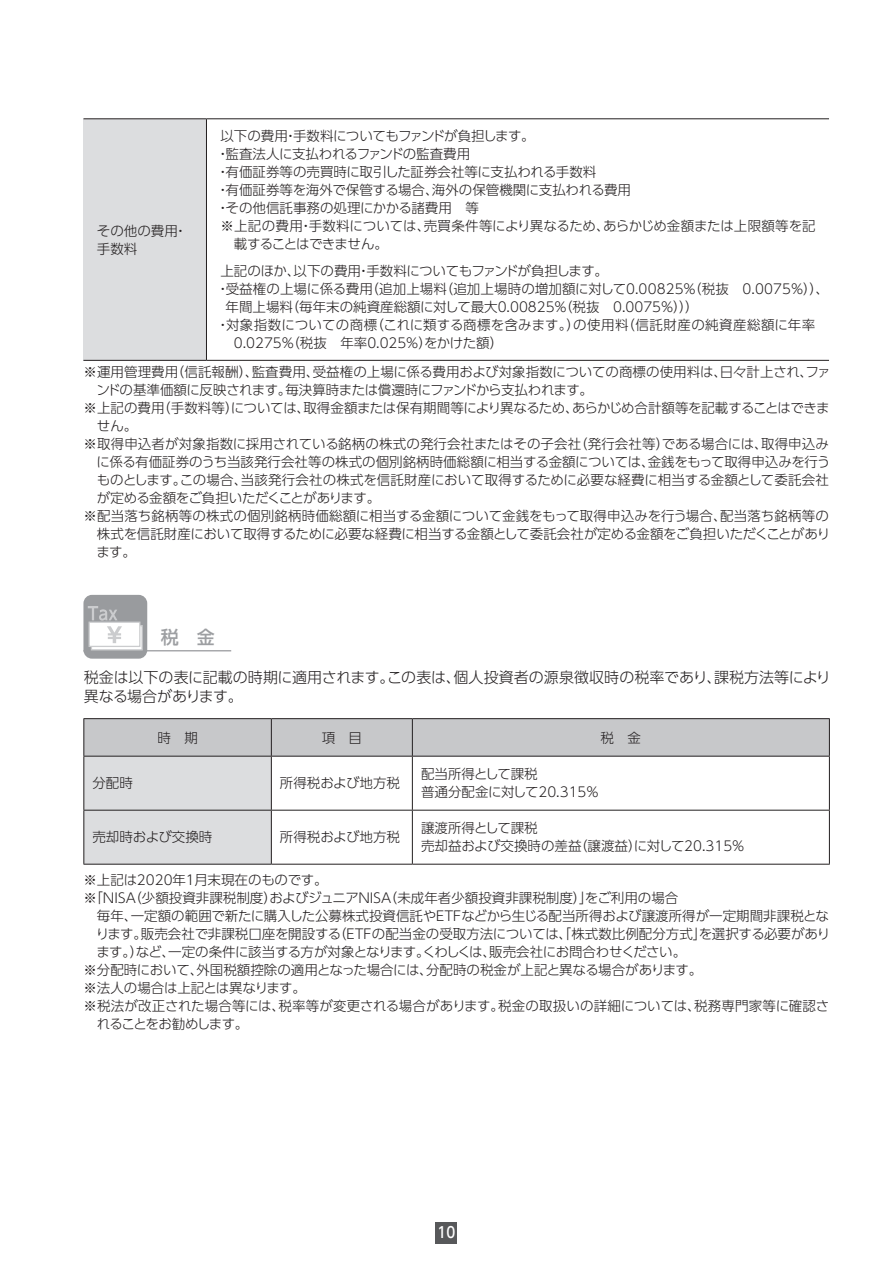
<style>
.page{position:relative;width:893px;height:1263px;background:#fff}
.page>*{position:absolute;margin:0;border:0;box-sizing:border-box;transform-origin:0 0}
.t1{font:500 18px "UD Shin Go Pro";color:#9d9fa2}
.t2{font:300 15px/18.8px "UD Shin Go Pro";color:#231f20}
.t3{font:500 15px "UD Shin Go Pro";color:#fff;scale:.9 1}
.t4{font:300 13.5px/18px "UD Shin Go Pro";color:#231f20}
.t5{font:300 13.5px "UD Shin Go Pro";letter-spacing:-.035em;color:#231f20}
.t6{font:300 13.5px "UD Shin Go Pro";letter-spacing:-.02em;color:#231f20}
.t7{font:300 13.5px "UD Shin Go Pro";letter-spacing:-.025em;color:#231f20}
.t8{font:300 13.5px "UD Shin Go Pro";letter-spacing:.035em;color:#231f20}
.t9{font:300 13.5px "UD Shin Go Pro";letter-spacing:-.045em;color:#231f20}
.t10{font:300 13.5px "UD Shin Go Pro";letter-spacing:-.055em;color:#231f20}
.t11{font:300 13.5px "UD Shin Go Pro";letter-spacing:-.085em;color:#231f20}
</style>
<div class="page">
<div style="left:436px;top:1222px;width:21px;height:21px;background:#57585a"></div>
<div style="left:83px;top:119px;width:123px;height:241px;background:#dcdddf"></div>
<hr style="left:83px;top:118px;width:123px;height:1px;background:#231f20">
<hr style="left:206px;top:118px;width:623px;height:1px;background:#231f20">
<hr style="left:206px;top:119px;width:1px;height:241px;background:#231f20">
<hr style="left:83px;top:360px;width:123px;height:1px;background:#231f20">
<hr style="left:206px;top:360px;width:623px;height:1px;background:#231f20">
<hr style="left:83px;top:650px;width:148px;height:1px;background:#999b9e">
<div style="left:83px;top:595px;width:64px;height:64px;background:#999b9e;border-radius:9px"></div>
<svg style="left:93px;top:627px;width:48px;height:21px"></svg>
<div style="left:91px;top:625px;width:52px;height:25px;border:1px solid #cbccce"></div>
<div style="left:89px;top:622px;width:51px;height:24px;background:#fff"></div>
<div style="left:89px;top:621px;width:51px;height:26px;border:1px solid #cbccce"></div>
<svg style="left:88px;top:606px;width:34px;height:37px"></svg>
<svg style="left:84px;top:719px;width:745px;height:145px"></svg>
<hr style="left:83px;top:718px;width:188px;height:1px;background:#231f20">
<hr style="left:83px;top:719px;width:1px;height:37px;background:#231f20">
<hr style="left:271px;top:718px;width:141px;height:1px;background:#231f20">
<hr style="left:271px;top:719px;width:1px;height:37px;background:#231f20">
<hr style="left:412px;top:718px;width:418px;height:1px;background:#231f20">
<hr style="left:412px;top:719px;width:1px;height:37px;background:#231f20">
<hr style="left:829px;top:719px;width:1px;height:37px;background:#231f20">
<hr style="left:83px;top:756px;width:188px;height:1px;background:#231f20">
<hr style="left:83px;top:756px;width:1px;height:54px;background:#231f20">
<hr style="left:271px;top:756px;width:141px;height:1px;background:#231f20">
<hr style="left:271px;top:756px;width:1px;height:54px;background:#231f20">
<hr style="left:412px;top:756px;width:418px;height:1px;background:#231f20">
<hr style="left:412px;top:756px;width:1px;height:54px;background:#231f20">
<hr style="left:829px;top:756px;width:1px;height:54px;background:#231f20">
<hr style="left:83px;top:810px;width:188px;height:1px;background:#231f20">
<hr style="left:83px;top:810px;width:1px;height:54px;background:#231f20">
<hr style="left:271px;top:810px;width:141px;height:1px;background:#231f20">
<hr style="left:271px;top:810px;width:1px;height:54px;background:#231f20">
<hr style="left:412px;top:810px;width:418px;height:1px;background:#231f20">
<hr style="left:412px;top:810px;width:1px;height:54px;background:#231f20">
<hr style="left:829px;top:810px;width:1px;height:54px;background:#231f20">
<hr style="left:83px;top:864px;width:188px;height:1px;background:#231f20">
<hr style="left:271px;top:864px;width:141px;height:1px;background:#231f20">
<hr style="left:412px;top:864px;width:418px;height:1px;background:#231f20">
<p class="t5" style="left:220px;top:125px;width:316px">以下の費用・手数料についてもファンドが負担します。</p>
<p class="t6" style="left:216px;top:143px;width:256px">・監査法人に支払われるファンドの監査費用</p>
<p class="t4" style="left:216px;top:163px;width:382px">・有価証券等の売買時に取引した証券会社等に支払われる手数料</p>
<p class="t4" style="left:216px;top:181px;width:416px">・有価証券等を海外で保管する場合、海外の保管機関に支払われる費用</p>
<p class="t4" style="left:216px;top:199px;width:264px">・その他信託事務の処理にかかる諸費用　等</p>
<p class="t4" style="left:220px;top:217px;width:597px">※上記の費用・手数料については、売買条件等により異なるため、あらかじめ金額または上限額等を記</p>
<p class="t10" style="left:234px;top:233px;width:156px">載することはできません。</p>
<p class="t6" style="left:220px;top:260px;width:389px">上記のほか、以下の費用・手数料についてもファンドが負担します。</p>
<p class="t4" style="left:216px;top:280px;width:614px">・受益権の上場に係る費用（追加上場料（追加上場時の増加額に対して0.00825％（税抜　0.0075％））、</p>
<p class="t4" style="left:226px;top:298px;width:475px">年間上場料（毎年末の純資産総額に対して最大0.00825％（税抜　0.0075％）））</p>
<p class="t8" style="left:216px;top:314px;width:601px">・対象指数についての商標（これに類する商標を含みます。）の使用料（信託財産の純資産総額に年率</p>
<p class="t4" style="left:234px;top:334px;width:271px">0.0275％（税抜　年率0.025％）をかけた額）</p>
<p class="t4" style="left:83px;top:363px;width:749px">※運用管理費用（信託報酬）、監査費用、受益権の上場に係る費用および対象指数についての商標の使用料は、日々計上され、ファ</p>
<p class="t5" style="left:96px;top:379px;width:498px">ンドの基準価額に反映されます。毎決算時または償還時にファンドから支払われます。</p>
<p class="t7" style="left:83px;top:397px;width:748px">※上記の費用（手数料等）については、取得金額または保有期間等により異なるため、あらかじめ合計額等を記載することはできま</p>
<p class="t4" style="left:97px;top:417px;width:42px">せん。</p>
<p class="t4" style="left:83px;top:435px;width:747px">※取得申込者が対象指数に採用されている銘柄の株式の発行会社またはその子会社（発行会社等）である場合には、取得申込み</p>
<p class="t4" style="left:96px;top:453px;width:735px">に係る有価証券のうち当該発行会社等の株式の個別銘柄時価総額に相当する金額については、金銭をもって取得申込みを行う</p>
<p class="t4" style="left:97px;top:471px;width:734px">ものとします。この場合、当該発行会社の株式を信託財産において取得するために必要な経費に相当する金額として委託会社</p>
<p class="t9" style="left:97px;top:487px;width:285px">が定める金額をご負担いただくことがあります。</p>
<p class="t4" style="left:83px;top:507px;width:747px">※配当落ち銘柄等の株式の個別銘柄時価総額に相当する金額について金銭をもって取得申込みを行う場合、配当落ち銘柄等の</p>
<p class="t4" style="left:97px;top:525px;width:735px">株式を信託財産において取得するために必要な経費に相当する金額として委託会社が定める金額をご負担いただくことがあり</p>
<p class="t4" style="left:96px;top:543px;width:41px">ます。</p>
<p class="t4" style="left:97px;top:221px;width:92px">その他の費用・手数料</p>
<h1 class="t1" style="left:161px;top:623px;width:55px">税　金</h1>
<p class="t2" style="left:84px;top:667px;width:749px">税金は以下の表に記載の時期に適用されます。この表は、個人投資者の源泉徴収時の税率であり、課税方法等により異なる場合があります。</p>
<p class="t4" style="left:157px;top:728px;width:42px">時　期</p>
<p class="t4" style="left:322px;top:728px;width:42px">項　目</p>
<p class="t4" style="left:601px;top:728px;width:42px">税　金</p>
<p class="t4" style="left:92px;top:774px;width:42px">分配時</p>
<p class="t4" style="left:280px;top:774px;width:122px">所得税および地方税</p>
<p class="t4" style="left:421px;top:765px;width:180px">配当所得として課税<br>普通分配金に対して20.315％</p>
<p class="t4" style="left:92px;top:828px;width:122px">売却時および交換時</p>
<p class="t4" style="left:280px;top:828px;width:122px">所得税および地方税</p>
<p class="t4" style="left:421px;top:819px;width:325px">譲渡所得として課税<br>売却益および交換時の差益（譲渡益）に対して20.315％</p>
<p class="t6" style="left:83px;top:869px;width:246px">※上記は2020年１月末現在のものです。</p>
<p class="t4" style="left:83px;top:888px;width:596px">※「ＮＩＳＡ（少額投資非課税制度）およびジュニアＮＩＳＡ（未成年者少額投資非課税制度）」をご利用の場合</p>
<p class="t4" style="left:97px;top:906px;width:733px">毎年、一定額の範囲で新たに購入した公募株式投資信託やＥＴＦなどから生じる配当所得および譲渡所得が一定期間非課税とな</p>
<p class="t4" style="left:96px;top:924px;width:736px">ります。販売会社で非課税口座を開設する（ＥＴＦの配当金の受取方法については、「株式数比例配分方式」を選択する必要があり</p>
<p class="t5" style="left:96px;top:940px;width:591px">ます。）など、一定の条件に該当する方が対象となります。くわしくは、販売会社にお問合わせください。</p>
<p class="t4" style="left:83px;top:960px;width:620px">※分配時において、外国税額控除の適用となった場合には、分配時の税金が上記と異なる場合があります。</p>
<p class="t6" style="left:83px;top:976px;width:224px">※法人の場合は上記とは異なります。</p>
<p class="t4" style="left:83px;top:996px;width:747px">※税法が改正された場合等には、税率等が変更される場合があります。税金の取扱いの詳細については、税務専門家等に確認さ</p>
<p class="t11" style="left:97px;top:1012px;width:153px">れることをお勧めします。</p>
<p class="t3" style="left:438px;top:1220px;width:21px">10</p>
</div>
